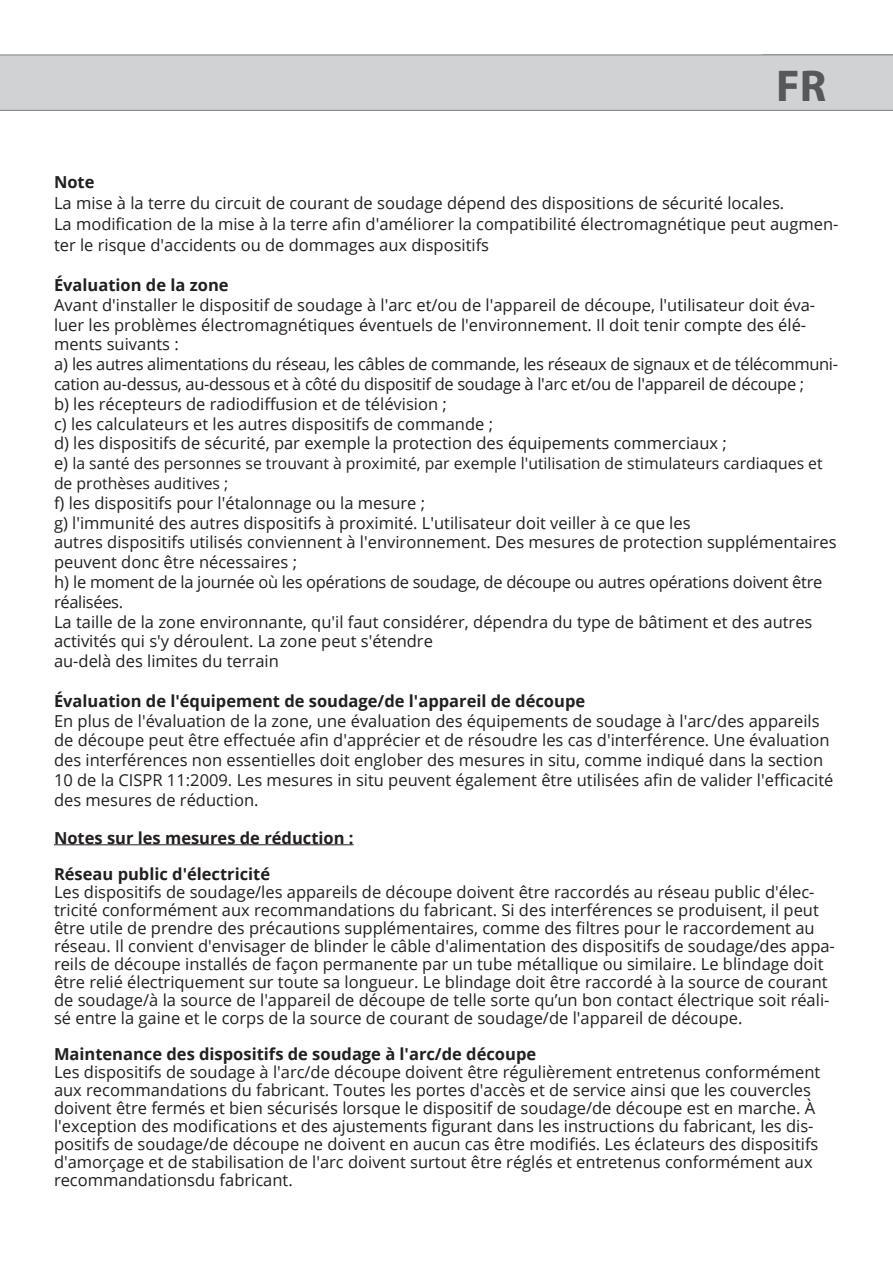
<style>
.page{position:relative;width:893px;height:1263px;background:#fff}
.page>*{position:absolute;margin:0;border:0;box-sizing:border-box;transform-origin:0 0}
.t1{font:700 44.7px "Myriad Pro";color:#57585a}
.t2{font:16.5px/19.8px "Open Sans";color:#231f20}
.t3{font:700 16.5px/36px "Open Sans";color:#231f20}
.t4{font:15.75px/19.8px "Open Sans";color:#231f20}
.s1{font-size:16.5px}
</style>
<div class="page">
<div style="left:0;top:55px;width:893px;height:56px;background:#d1d2d4"></div>
<hr style="left:54px;top:844px;width:300px;height:1px;background:#231f20">
<h1 class="t1" style="left:776px;top:57px;width:52px">FR</h1>
<p class="t3" style="left:54px;top:164px;width:42px">Note</p>
<p class="t2" style="left:54px;top:192px;width:786px;line-height:21px">La mise à la terre du circuit de courant de soudage dépend des dispositions de sécurité locales.<br>La modification de la mise à la terre afin d'améliorer la compatibilité électromagnétique peut augmen&shy;ter le risque d'accidents ou de dommages aux dispositifs</p>
<p class="t3" style="left:54px;top:266px;width:176px">Évaluation de la zone</p>
<p class="t2" style="left:54px;top:294px;width:786px">Avant d'installer le dispositif de soudage à l'arc et/ou de l'appareil de découpe, l'utilisateur doit éva&shy;luer les problèmes électromagnétiques éventuels de l'environnement. Il doit tenir compte des élé&shy;ments suivants :<br>a) les autres alimentations du réseau, les câbles de commande, les réseaux de signaux et de télécommuni&shy;cation au-dessus, au-dessous et à côté du dispositif de soudage à l'arc et/ou de l'appareil de découpe ;<br>b) les récepteurs de radiodiffusion et de télévision ;<br>c) les calculateurs et les autres dispositifs de commande ;<br>d) les dispositifs de sécurité, par exemple la protection des équipements commerciaux ;</p>
<p class="t4" style="left:54px;top:453px;width:770px"><span class="s1">e)</span> la santé des personnes se trouvant à proximité, par exemple l'utilisation de stimulateurs cardiaques et de prothèses auditives ;</p>
<p class="t2" style="left:54px;top:492px;width:784px">f) les dispositifs pour l'étalonnage ou la mesure ;<br>g) l'immunité des autres dispositifs à proximité. L'utilisateur doit veiller à ce que les<br>autres dispositifs utilisés conviennent à l'environnement. Des mesures de protection supplémentaires peuvent donc être nécessaires ;<br>h) le moment de la journée où les opérations de soudage, de découpe ou autres opérations doivent être réalisées.<br>La taille de la zone environnante, qu'il faut considérer, dépendra du type de bâtiment et des autres activités qui s'y déroulent. La zone peut s'étendre<br>au-delà des limites du terrain</p>
<p class="t3" style="left:54px;top:682px;width:533px">Évaluation de l'équipement de soudage/de l'appareil de découpe</p>
<p class="t2" style="left:54px;top:710px;width:781px">En plus de l'évaluation de la zone, une évaluation des équipements de soudage à l'arc/des appareils de découpe peut être effectuée afin d'apprécier et de résoudre les cas d'interférence. Une évaluation des interférences non essentielles doit englober des mesures in situ, comme indiqué dans la section 10 de la CISPR 11:2009. Les mesures in situ peuvent également être utilisées afin de valider l'efficacité des mesures de réduction.</p>
<p class="t3" style="left:54px;top:819px;width:301px">Notes sur les mesures de réduction :<br>Réseau public d'électricité</p>
<p class="t2" style="left:54px;top:882px;width:782px;line-height:18px">Les dispositifs de soudage/les appareils de découpe doivent être raccordés au réseau public d'élec&shy;tricité conformément aux recommandations du fabricant. Si des interférences se produisent, il peut être utile de prendre des précautions supplémentaires, comme des filtres pour le raccordement au réseau. Il convient d'envisager de blinder le câble d'alimentation des dispositifs de soudage/des appa&shy;reils de découpe installés de façon permanente par un tube métallique ou similaire. Le blindage doit être relié électriquement sur toute sa longueur. Le blindage doit être raccordé à la source de courant de soudage/à la source de l'appareil de découpe de telle sorte qu’un bon contact électrique soit réali&shy;sé entre la gaine et le corps de la source de courant de soudage/de l'appareil de découpe.</p>
<p class="t3" style="left:54px;top:1035px;width:484px">Maintenance des dispositifs de soudage à l'arc/de découpe</p>
<p class="t2" style="left:54px;top:1062px;width:768px;line-height:18px">Les dispositifs de soudage à l'arc/de découpe doivent être régulièrement entretenus conformément aux recommandations du fabricant. Toutes les portes d'accès et de service ainsi que les couvercles doivent être fermés et bien sécurisés lorsque le dispositif de soudage/de découpe est en marche. À l'exception des modifications et des ajustements figurant dans les instructions du fabricant, les dis&shy;positifs de soudage/de découpe ne doivent en aucun cas être modifiés. Les éclateurs des dispositifs d'amorçage et de stabilisation de l'arc doivent surtout être réglés et entretenus conformément aux recommandationsdu fabricant.</p>
</div>
